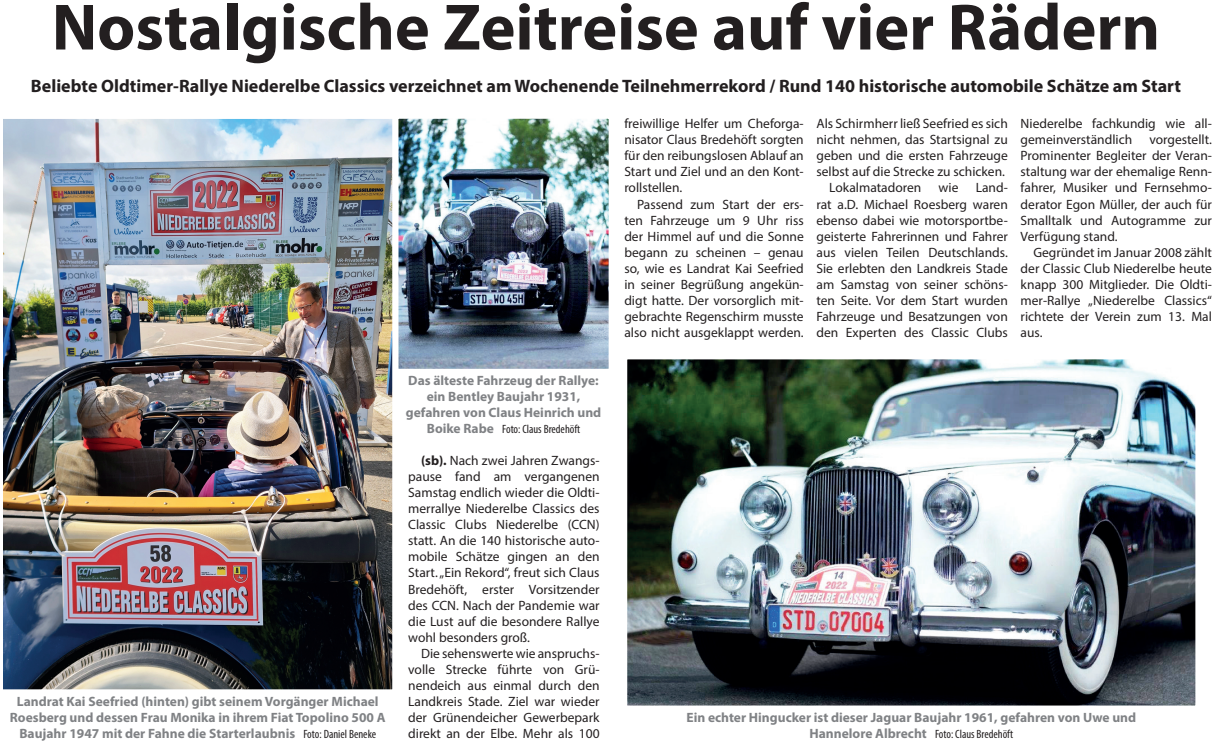
<style>
.page{position:relative;width:1212px;height:744px;background:#fff}
.page>*{position:absolute;margin:0;border:0;box-sizing:border-box;transform-origin:0 0}
.t1{font:700 66px "Myriad Pro";color:#231f20}
.t2{font:700 18px "Myriad Pro";color:#231f20}
.t3{font:13.5px/16px "Myriad Pro";color:#231f20;text-align:justify}
.t4{font:700 13.5px/16px "Myriad Pro";color:#808285;text-align:center}
.t5{font:condensed 12px "Myriad Pro";color:#231f20}
.s1{font-weight:400;font-stretch:condensed;font-size:12px;color:#231f20}
.s2{font-weight:700;font-stretch:normal;font-size:13.5px;color:#808285}
.s3{font-weight:700}
</style>
<div class="page">
<img style="left:3px;top:119px;width:390px;height:571px">
<img style="left:398px;top:118px;width:211px;height:251px">
<img style="left:627px;top:359px;width:569px;height:347px">
<h1 class="t1" style="left:52px;top:-16px;width:1110px">Nostalgische Zeitreise auf vier Rädern</h1>
<h2 class="t2" style="left:31px;top:74px;width:1151px">Beliebte Oldtimer-Rallye Niederelbe Classics verzeichnet am Wochenende Teilnehmerrekord / Rund 140 historische automobile Schätze am Start</h2>
<p class="t4" style="left:10px;top:693px;width:377px">Landrat Kai Seefried (hinten) gibt seinem Vorgänger Michael<br>Roesberg und dessen Frau Monika in ihrem Fiat Topolino 500 A<br>Baujahr 1947 mit der Fahne die Starterlaubnis <span class="s1">Foto: Daniel Beneke</span></p>
<p class="t4" style="left:406px;top:372px;width:197px">Das älteste Fahrzeug der Rallye: ein Bentley Baujahr 1931, gefahren von Claus Heinrich und</p>
<p class="t5" style="left:427px;top:422px;width:155px"><span class="s2">Boike Rabe</span> Foto: Claus Bredehöft</p>
<p class="t3" style="left:408px;top:452px;width:193px;text-indent:13px"><span class="s3">(sb).</span> Nach zwei Jahren Zwangs&shy;pause fand am vergangenen Samstag endlich wieder die Oldti&shy;merrallye Niederelbe Classics des Classic Clubs Niederelbe (CCN) statt. An die 140 historische auto&shy;mobile Schätze gingen an den Start. „Ein Rekord“, freut sich Claus Bredehöft, erster Vorsitzender des CCN. Nach der Pandemie war die Lust auf die besondere Rallye wohl besonders groß.</p>
<p class="t3" style="left:408px;top:645px;width:193px;text-indent:13px">Die sehenswerte wie anspruchs&shy;volle Strecke führte von Grü&shy;nendeich aus einmal durch den Landkreis Stade. Ziel war wieder der Grünendeicher Gewerbepark direkt an der Elbe. Mehr als 100</p>
<p class="t3" style="left:624px;top:116px;width:181px">freiwillige Helfer um Cheforga&shy;nisator Claus Bredehöft sorgten für den reibungslosen Ablauf an Start und Ziel und an den Kont&shy;rollstellen.</p>
<p class="t3" style="left:624px;top:196px;width:181px;text-indent:13px">Passend zum Start der ers&shy;ten Fahrzeuge um 9 Uhr riss der Himmel auf und die Sonne begann zu scheinen – genau so, wie es Landrat Kai Seefried in seiner Begrüßung angekün&shy;digt hatte. Der vorsorglich mit&shy;gebrachte Regenschirm musste also nicht ausgeklappt werden.</p>
<p class="t3" style="left:816px;top:116px;width:193px">Als Schirmherr ließ Seefried es sich</p>
<p class="t3" style="left:816px;top:132px;width:193px">nicht nehmen, das Startsignal zu</p>
<p class="t3" style="left:816px;top:148px;width:193px">geben und die ersten Fahrzeuge</p>
<p class="t3" style="left:816px;top:164px;width:190px">selbst auf die Strecke zu schicken.</p>
<p class="t3" style="left:829px;top:180px;width:94px">Lokalmatadoren</p>
<p class="t3" style="left:938px;top:180px;width:21px">wie</p>
<p class="t3" style="left:816px;top:180px;width:193px;text-indent:159px">Land&shy;rat a.D. Michael Roesberg waren ebenso dabei wie motorsportbe&shy;geisterte Fahrerinnen und Fahrer aus vielen Teilen Deutschlands.<br>Sie erlebten den Landkreis Stade am Samstag von seiner schöns&shy;ten Seite. Vor dem Start wurden Fahrzeuge und Besatzungen von den Experten des Classic Clubs</p>
<p class="t3" style="left:1020px;top:116px;width:193px">Niederelbe fachkundig wie all&shy;gemeinverständlich</p>
<p class="t3" style="left:1020px;top:132px;width:193px;text-indent:129px">vorgestellt.<br>Prominenter Begleiter der Veran&shy;staltung war der ehemalige Renn&shy;fahrer, Musiker und Fernsehmo&shy;derator Egon Müller, der auch für Smalltalk und Autogramme zur Verfügung stand.</p>
<p class="t3" style="left:1020px;top:244px;width:193px;text-indent:13px">Gegründet im Januar 2008 zählt der Classic Club Niederelbe heute knapp 300 Mitglieder. Die Oldti&shy;mer-Rallye „Niederelbe Classics“ richtete der Verein zum 13. Mal aus.</p>
<p class="t4" style="left:686px;top:709px;width:451px">Ein echter Hingucker ist dieser Jaguar Baujahr 1961, gefahren von Uwe und</p>
<p class="t5" style="left:809px;top:727px;width:205px"><span class="s2">Hannelore Albrecht</span> Foto: Claus Bredehöft</p>
</div>
